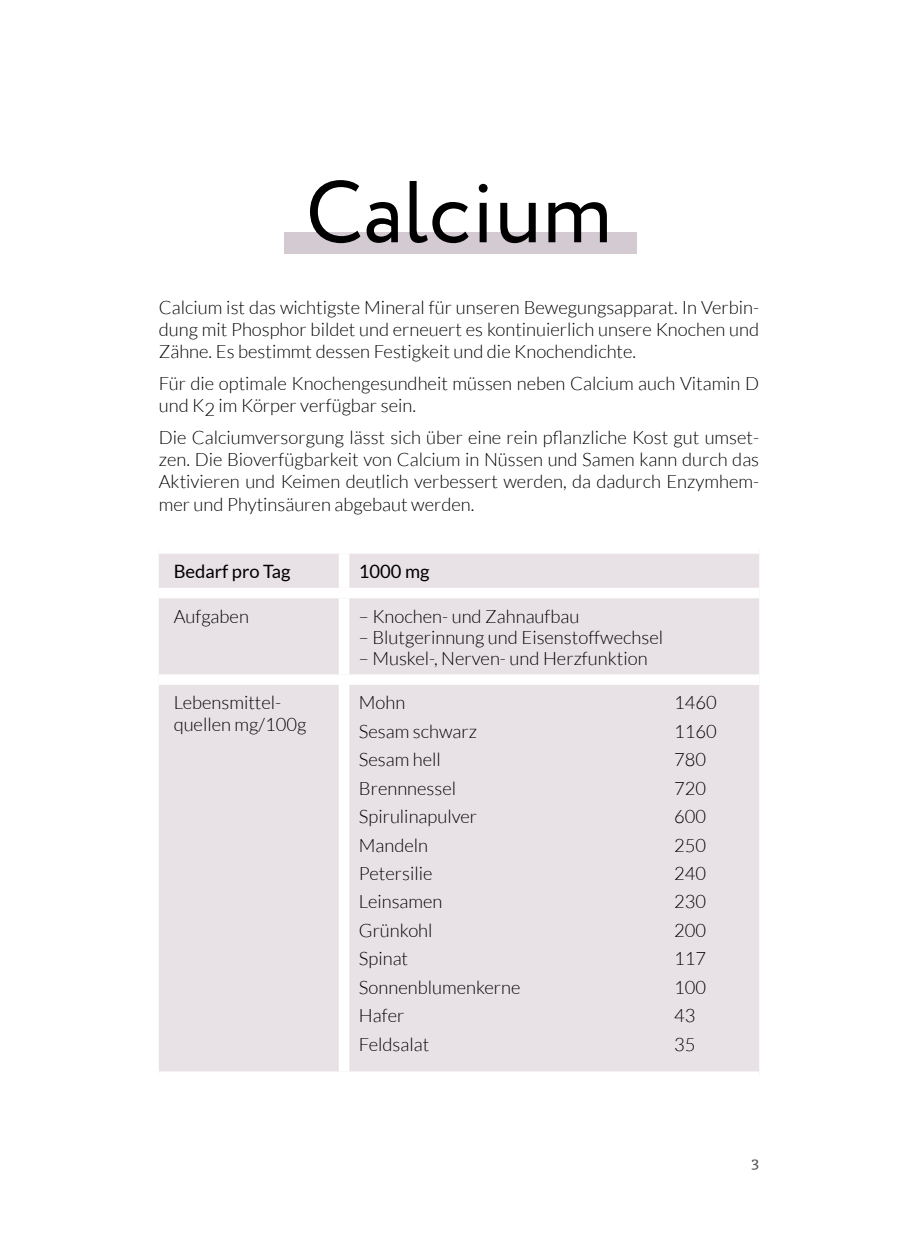
<style>
.page{position:relative;width:923px;height:1241px;background:#fff}
.page>*{position:absolute;margin:0;border:0;box-sizing:border-box;transform-origin:0 0}
.t1{font:87.5px "Circe";color:#000}
.t2{font:300 18.38px/22.1px "Lato";color:#000;text-align:justify}
.t3{font:18.38px "Lato";color:#000}
.t4{font:15.75px "Tisa Pro";color:#575756}
</style>
<div class="page">
<div style="left:284px;top:232px;width:353px;height:21px;background:#d3cad2"></div>
<div style="left:159px;top:554px;width:600px;height:517px;background:#e8e2e7"></div>
<div style="left:344px;top:674px;width:415px;height:10px;background:#fff"></div>
<div style="left:159px;top:587px;width:185px;height:11px;background:#fff"></div>
<div style="left:344px;top:587px;width:415px;height:11px;background:#fff"></div>
<div style="left:159px;top:674px;width:185px;height:10px;background:#fff"></div>
<div style="left:339px;top:553px;width:10px;height:34px;background:#fff"></div>
<div style="left:339px;top:598px;width:10px;height:76px;background:#fff"></div>
<div style="left:339px;top:684px;width:10px;height:387px;background:#fff"></div>
<h1 class="t1" style="left:306px;top:154px;width:308px">Calcium</h1>
<p class="t2" style="left:159px;top:296px;width:602px">Calcium ist das wichtigste Mineral für unseren Bewegungsapparat. In Verbin&shy;dung mit Phosphor bildet und erneuert es kontinuierlich unsere Knochen und Zähne. Es bestimmt dessen Festigkeit und die Knochendichte.</p>
<p class="t2" style="left:159px;top:372px;width:602px">Für die optimale Knochengesundheit müssen neben Calcium auch Vitamin D und K2 im Körper verfügbar sein.</p>
<p class="t2" style="left:159px;top:426px;width:602px">Die Calciumversorgung lässt sich über eine rein pflanzliche Kost gut umset&shy;zen. Die Bioverfügbarkeit von Calcium in Nüssen und Samen kann durch das Aktivieren und Keimen deutlich verbessert werden, da dadurch Enzymhem&shy;mer und Phytinsäuren abgebaut werden.</p>
<p class="t3" style="left:174px;top:561px;width:118px">Bedarf pro Tag</p>
<p class="t3" style="left:359px;top:561px;width:72px">1000 mg</p>
<p class="t2" style="left:174px;top:605px;width:77px">Aufgaben</p>
<p class="t2" style="left:359px;top:605px;width:222px">– Knochen- und Zahnaufbau</p>
<p class="t2" style="left:359px;top:626px;width:306px">– Blutgerinnung und Eisenstoffwechsel</p>
<p class="t2" style="left:359px;top:647px;width:290px">– Muskel-, Nerven- und Herzfunktion</p>
<p class="t2" style="left:174px;top:691px;width:134px">Lebensmittel&shy;quellen mg/100g</p>
<p class="t2" style="left:359px;top:691px;width:48px">Mohn</p>
<p class="t2" style="left:674px;top:691px;width:44px">1460</p>
<p class="t2" style="left:359px;top:720px;width:120px">Sesam schwarz</p>
<p class="t2" style="left:674px;top:720px;width:44px">1160</p>
<p class="t2" style="left:359px;top:748px;width:84px">Sesam hell</p>
<p class="t2" style="left:674px;top:748px;width:33px">780</p>
<p class="t2" style="left:359px;top:777px;width:99px">Brennnessel</p>
<p class="t2" style="left:674px;top:777px;width:33px">720</p>
<p class="t2" style="left:359px;top:805px;width:120px">Spirulinapulver</p>
<p class="t2" style="left:674px;top:805px;width:33px">600</p>
<p class="t2" style="left:359px;top:833px;width:71px">Mandeln</p>
<p class="t2" style="left:674px;top:833px;width:33px">250</p>
<p class="t2" style="left:359px;top:862px;width:75px">Petersilie</p>
<p class="t2" style="left:674px;top:862px;width:33px">240</p>
<p class="t2" style="left:359px;top:890px;width:85px">Leinsamen</p>
<p class="t2" style="left:674px;top:890px;width:33px">230</p>
<p class="t2" style="left:359px;top:919px;width:75px">Grünkohl</p>
<p class="t2" style="left:674px;top:919px;width:33px">200</p>
<p class="t2" style="left:359px;top:947px;width:51px">Spinat</p>
<p class="t2" style="left:674px;top:947px;width:33px">117</p>
<p class="t2" style="left:359px;top:975px;width:163px">Sonnenblumenkerne</p>
<p class="t2" style="left:674px;top:975px;width:33px">100</p>
<p class="t2" style="left:359px;top:1004px;width:47px">Hafer</p>
<p class="t2" style="left:674px;top:1004px;width:23px">43</p>
<p class="t2" style="left:359px;top:1033px;width:72px">Feldsalat</p>
<p class="t2" style="left:674px;top:1033px;width:23px">35</p>
<p class="t4" style="left:751px;top:1150px;width:9px">3</p>
</div>
